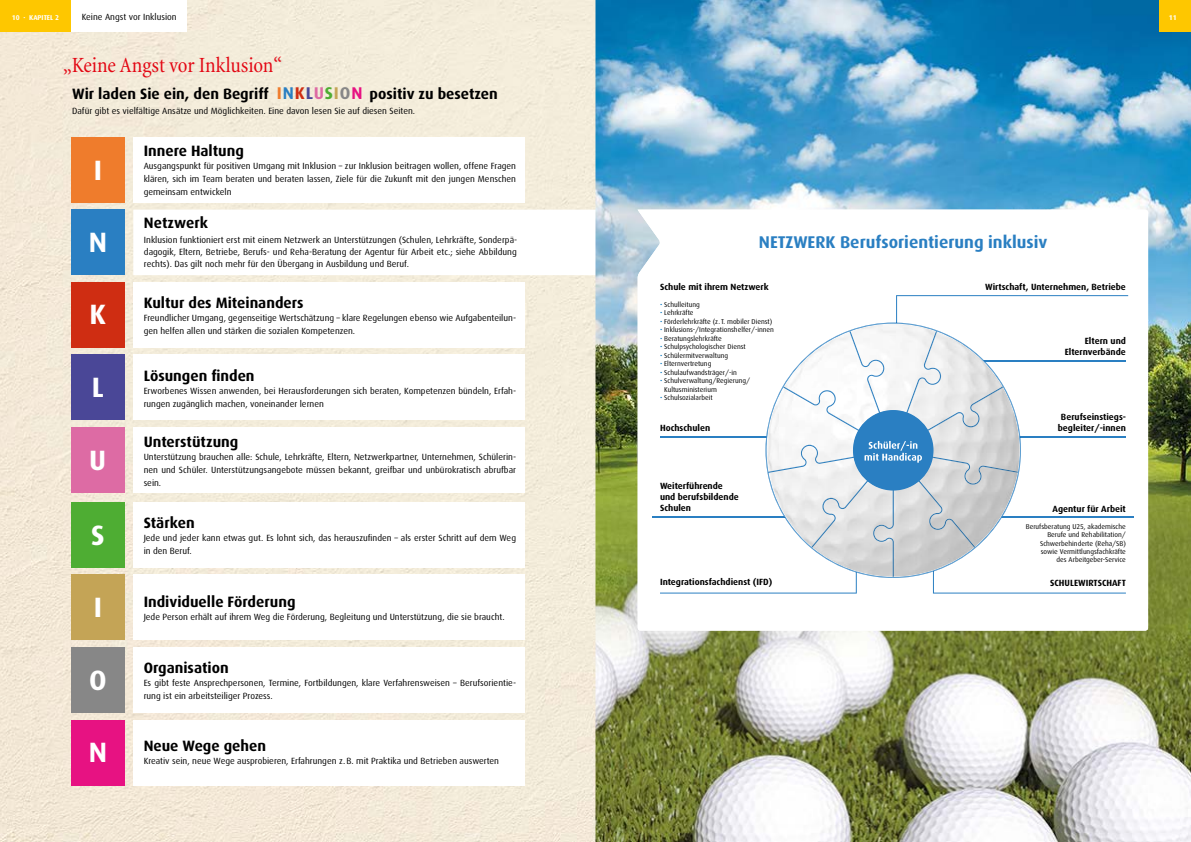
<style>
.page{position:relative;width:1191px;height:842px;background:#fff}
.page>*{position:absolute;margin:0;border:0;box-sizing:border-box;transform-origin:0 0}
.t1{font:700 28px "Dax";color:#fff}
.t2{font:condensed 22px "Minion";letter-spacing:-.005em;color:#e30613}
.t3{font:700 17px "Dax";color:#2a7fc2}
.t4{font:700 15px "Dax";color:#000}
.t5{font:9px/13px "Dax";color:#000}
.t6{font:700 9px/10.8px "Dax";color:#000;text-align:right}
.t7{font:7px/8.4px "Dax";color:#000;text-align:right}
.t8{font:700 7px "Dax";color:#fff}
.s1{font-size:17px;color:#ef7c2c}
.s2{font-size:17px;color:#2a7fc2}
.s3{font-size:17px;color:#cf2d12}
.s4{font-size:17px;color:#4a4797}
.s5{font-size:17px;color:#dd6ba4}
.s6{font-size:17px;color:#4ead33}
.s7{font-size:17px;color:#c4a456}
.s8{font-size:17px;color:#878787}
.s9{font-size:17px;color:#e71282}
.s10{color:#0075bf}
</style>
<div class="page">
<img style="left:0;top:0;width:1191px;height:842px">
<svg style="left:133px;top:210px;width:504px;height:65px"></svg>
<div style="left:133px;top:502px;width:391px;height:65px;background:#fff"></div>
<div style="left:133px;top:574px;width:391px;height:66px;background:#fff"></div>
<div style="left:133px;top:282px;width:391px;height:65px;background:#fff"></div>
<div style="left:133px;top:647px;width:391px;height:66px;background:#fff"></div>
<div style="left:133px;top:354px;width:391px;height:66px;background:#fff"></div>
<div style="left:133px;top:427px;width:391px;height:66px;background:#fff"></div>
<div style="left:133px;top:720px;width:391px;height:65px;background:#fff"></div>
<div style="left:71px;top:502px;width:54px;height:65px;background:#4ead33"></div>
<div style="left:71px;top:574px;width:54px;height:66px;background:#c4a456"></div>
<div style="left:71px;top:282px;width:54px;height:65px;background:#cf2d12"></div>
<div style="left:71px;top:647px;width:54px;height:66px;background:#878787"></div>
<div style="left:71px;top:354px;width:54px;height:66px;background:#4a4797"></div>
<div style="left:71px;top:427px;width:54px;height:66px;background:#dd6ba4"></div>
<div style="left:71px;top:720px;width:54px;height:65px;background:#e71282"></div>
<div style="left:133px;top:137px;width:391px;height:66px;background:#fff"></div>
<div style="left:71px;top:137px;width:54px;height:66px;background:#ef7c2c"></div>
<div style="left:71px;top:210px;width:54px;height:65px;background:#2a7fc2"></div>
<svg style="left:637px;top:210px;width:511px;height:421px"></svg>
<hr style="left:652px;top:517px;width:481px;height:1px;background:#2a7fc2">
<div style="left:1159px;top:0;width:32px;height:32px;background:#fec700"></div>
<svg style="left:660px;top:295px;width:468px;height:299px"></svg>
<div style="left:0;top:0;width:71px;height:32px;background:#fec700"></div>
<div style="left:71px;top:0;width:115px;height:32px;background:#fff"></div>
<h1 class="t8" style="left:12px;top:13px;width:49px">10 · KAPITEL 2</h1>
<p class="t5" style="left:82px;top:11px;width:97px">Keine Angst vor Inklusion</p>
<p class="t8" style="left:1168px;top:13px;width:9px">11</p>
<h2 class="t2" style="left:63px;top:54px;width:220px">„Keine Angst vor Inklusion“</h2>
<h3 class="t4" style="left:72px;top:85px;width:427px">Wir laden Sie ein, den Begriff <span class="s1">I</span><span class="s2">N</span><span class="s3">K</span><span class="s4">L</span><span class="s5">U</span><span class="s6">S</span><span class="s7">I</span><span class="s8">O</span><span class="s9">N</span> positiv zu besetzen</h3>
<p class="t5" style="left:72px;top:104px;width:344px">Dafür gibt es vielfältige Ansätze und Möglichkeiten. Eine davon lesen Sie auf diesen Seiten.</p>
<h3 class="t1" style="left:94px;top:154px;width:10px">I</h3>
<h3 class="t1" style="left:89px;top:227px;width:20px">N</h3>
<h3 class="t1" style="left:90px;top:299px;width:18px">K</h3>
<h3 class="t1" style="left:92px;top:371px;width:14px">L</h3>
<h3 class="t1" style="left:89px;top:444px;width:19px">U</h3>
<h3 class="t1" style="left:91px;top:519px;width:15px">S</h3>
<h3 class="t4" style="left:144px;top:143px;width:102px">Innere Haltung</h3>
<p class="t5" style="left:144px;top:160px;width:374px;text-align:justify">Ausgangspunkt für positiven Umgang mit Inklusion – zur Inklusion beitragen wollen, offene Fragen klären, sich im Team beraten und beraten lassen, Ziele für die Zukunft mit den jungen Menschen gemeinsam entwickeln</p>
<h3 class="t4" style="left:144px;top:214px;width:66px">Netzwerk</h3>
<p class="t5" style="left:144px;top:234px;width:375px;line-height:12.1px;text-align:justify">Inklusion funktioniert erst mit einem Netzwerk an Unterstützungen (Schulen, Lehrkräfte, Sonderpä&shy;dagogik, Eltern, Betriebe, Berufs- und Reha-Beratung der Agentur für Arbeit etc.; siehe Abbildung rechts). Das gilt noch mehr für den Übergang in Ausbildung und Beruf.</p>
<h3 class="t4" style="left:144px;top:294px;width:161px">Kultur des Miteinanders</h3>
<p class="t5" style="left:144px;top:311px;width:374px">Freundlicher Umgang, gegenseitige Wertschätzung – klare Regelungen ebenso wie Aufgabenteilun&shy;gen helfen allen und stärken die sozialen Kompetenzen.</p>
<h3 class="t4" style="left:144px;top:367px;width:112px">Lösungen finden</h3>
<p class="t5" style="left:144px;top:384px;width:374px">Erworbenes Wissen anwenden, bei Herausforderungen sich beraten, Kompetenzen bündeln, Erfah&shy;rungen zugänglich machen, voneinander lernen</p>
<h3 class="t4" style="left:144px;top:433px;width:96px">Unterstützung</h3>
<p class="t5" style="left:144px;top:450px;width:374px;text-align:justify">Unterstützung brauchen alle: Schule, Lehrkräfte, Eltern, Netzwerkpartner, Unternehmen, Schülerin&shy;nen und Schüler. Unterstützungsangebote müssen bekannt, greifbar und unbürokratisch abrufbar sein.</p>
<h3 class="t4" style="left:144px;top:514px;width:52px">Stärken</h3>
<p class="t5" style="left:144px;top:531px;width:374px">Jede und jeder kann etwas gut. Es lohnt sich, das herauszufinden – als erster Schritt auf dem Weg in den Beruf.</p>
<h3 class="t1" style="left:94px;top:592px;width:10px">I</h3>
<h3 class="t4" style="left:144px;top:593px;width:153px">Individuelle Förderung</h3>
<p class="t5" style="left:144px;top:610px;width:363px">Jede Person erhält auf ihrem Weg die Förderung, Begleitung und Unterstützung, die sie braucht.</p>
<h3 class="t1" style="left:89px;top:664px;width:19px">O</h3>
<h3 class="t4" style="left:144px;top:660px;width:87px">Organisation</h3>
<p class="t5" style="left:144px;top:677px;width:374px">Es gibt feste Ansprechpersonen, Termine, Fortbildungen, klare Verfahrensweisen – Berufsorientie&shy;rung ist ein arbeitsteiliger Prozess.</p>
<h3 class="t1" style="left:89px;top:737px;width:20px">N</h3>
<h3 class="t4" style="left:144px;top:738px;width:124px">Neue Wege gehen</h3>
<p class="t5" style="left:144px;top:755px;width:357px">Kreativ sein, neue Wege ausprobieren, Erfahrungen z. B. mit Praktika und Betrieben auswerten</p>
<h4 class="t3" style="left:759px;top:233px;width:290px">NETZWERK Berufsorientierung inklusiv</h4>
<h5 class="t6" style="left:985px;top:281px;width:142px">Wirtschaft, Unternehmen, Betriebe</h5>
<h5 class="t6" style="left:660px;top:281px;width:110px">Schule mit ihrem Netzwerk</h5>
<p class="t7" style="left:660px;top:300px;width:41px"><span class="s10">•</span> Schulleitung</p>
<p class="t7" style="left:660px;top:309px;width:35px"><span class="s10">•</span> Lehrkräfte</p>
<p class="t7" style="left:660px;top:317px;width:114px"><span class="s10">•</span> Förderlehrkräfte (z. T. mobiler Dienst)</p>
<p class="t7" style="left:660px;top:326px;width:115px"><span class="s10">•</span> Inklusions-/Integrationshelfer/-innen</p>
<p class="t7" style="left:660px;top:334px;width:63px"><span class="s10">•</span> Beratungslehrkräfte</p>
<p class="t7" style="left:660px;top:343px;width:87px"><span class="s10">•</span> Schulpsychologischer Dienst</p>
<p class="t7" style="left:660px;top:351px;width:70px"><span class="s10">•</span> Schülermitverwaltung</p>
<p class="t7" style="left:660px;top:360px;width:53px"><span class="s10">•</span> Elternvertretung</p>
<p class="t7" style="left:660px;top:368px;width:78px"><span class="s10">•</span> Schulaufwandsträger/-in</p>
<p class="t7" style="left:660px;top:377px;width:92px"><span class="s10">•</span> Schulverwaltung/Regierung/</p>
<p class="t7" style="left:660px;top:394px;width:54px"><span class="s10">•</span> Schulsozialarbeit</p>
<p class="t7" style="left:664px;top:385px;width:54px">Kultusministerium</p>
<h5 class="t6" style="left:660px;top:423px;width:52px">Hochschulen</h5>
<h5 class="t6" style="left:660px;top:481px;width:80px;text-align:left">Weiterführende und berufsbildende<br>Schulen</h5>
<h5 class="t6" style="left:1064px;top:335px;width:63px">Eltern und<br>Elternverbände</h5>
<h5 class="t6" style="left:1057px;top:412px;width:70px;text-align:center">Berufseinstiegs&shy;begleiter/-innen</h5>
<h5 class="t6" style="left:1052px;top:503px;width:75px">Agentur für Arbeit</h5>
<p class="t7" style="left:1025px;top:522px;width:102px">Berufsberatung U25, akademische<br>Berufe und Rehabilitation/<br>Schwerbehinderte (Reha/SB) sowie Vermittlungsfachkräfte<br>des Arbeitgeber-Service</p>
<h5 class="t6" style="left:660px;top:577px;width:114px">Integrationsfachdienst (IFD)</h5>
<h5 class="t6" style="left:1050px;top:577px;width:77px">SCHULEWIRTSCHAFT</h5>
</div>
